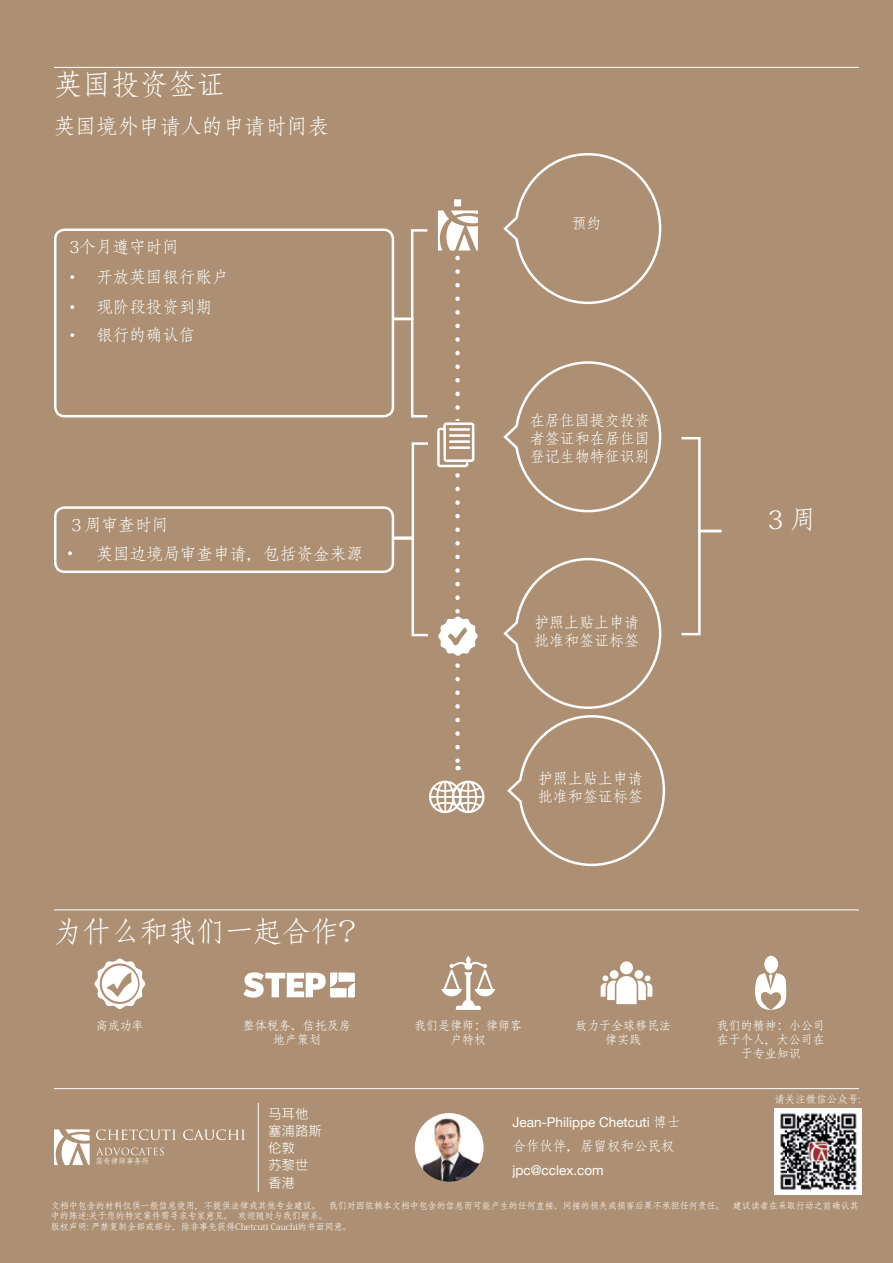
<style>
.page{position:relative;width:893px;height:1263px;background:#ad9073}
.page>*{position:absolute;margin:0;border:0;box-sizing:border-box;transform-origin:0 0}
.t1{font:28.5px "Adobe Fangsong Std";color:#fff}
.t2{font:25.5px "Adobe Fangsong Std";color:#fff}
.t3{font:21.15px "Adobe Fangsong Std";color:#fff}
.t4{font:16.65px/28.3px "Adobe Fangsong Std";color:#fff}
.t5{font:16.5px "Adobe Fangsong Std";color:#fff}
.t6{font:15px/18px "Adobe Fangsong Std";color:#fff}
.t7{font:13.5px/24px "Helvetica Neue";color:#fff}
.t8{font:13.5px "Microsoft Jheng Hei UI Regular";color:#fff}
.t9{font:12px/14.4px "Adobe Fangsong Std";color:#fff;text-align:center}
.t10{font:10.5px "Adobe Fangsong Std";color:#fff}
.t11{font:9px/10.8px "Adobe Fangsong Std";color:#fff}
.t12{font:7.65px "Adobe Fangsong Std";color:#fff}
.s1{font-family:"Helvetica"}
.s2{font-family:"Adobe Fangsong Std"}
</style>
<div class="page">
<hr style="left:54px;top:67px;width:805px;height:1px;background:#fff">
<svg style="left:391px;top:229px;width:37px;height:189px"></svg>
<svg style="left:393px;top:442px;width:35px;height:195px"></svg>
<svg style="left:68px;top:551px;width:4px;height:4px"></svg>
<div style="left:54px;top:506px;width:340px;height:67px;border:2px solid #fff;border-radius:9px"></div>
<svg style="left:503px;top:153px;width:159px;height:151px"></svg>
<svg style="left:503px;top:361px;width:159px;height:152px"></svg>
<div style="left:54px;top:229px;width:340px;height:188px;border:2px solid #fff;border-radius:9px"></div>
<svg style="left:681px;top:437px;width:41px;height:199px"></svg>
<svg style="left:437px;top:199px;width:41px;height:571px"></svg>
<svg style="left:503px;top:557px;width:163px;height:310px"></svg>
<hr style="left:54px;top:909px;width:805px;height:1px;background:#fff">
<hr style="left:54px;top:1088px;width:805px;height:1px;background:#fff">
<hr style="left:258px;top:1103px;width:1px;height:89px;background:#fff">
<div style="left:415px;top:1113px;width:69px;height:69px;background:#fff;border-radius:50%"></div>
<img style="left:419px;top:1119px;width:61px;height:63px">
<svg style="left:441px;top:956px;width:54px;height:54px"></svg>
<svg style="left:601px;top:961px;width:51px;height:43px"></svg>
<div style="left:764px;top:956px;width:14px;height:17px;background:#fff;border-radius:50%"></div>
<svg style="left:755px;top:972px;width:32px;height:38px"></svg>
<svg style="left:243px;top:972px;width:112px;height:25px"></svg>
<img style="left:774px;top:1108px;width:87px;height:86px">
<svg style="left:96px;top:1129px;width:80px;height:11px"></svg>
<svg style="left:183px;top:1129px;width:62px;height:11px"></svg>
<svg style="left:54px;top:1129px;width:36px;height:36px"></svg>
<svg style="left:97px;top:1147px;width:67px;height:8px"></svg>
<svg style="left:429px;top:781px;width:55px;height:32px"></svg>
<svg style="left:95px;top:958px;width:50px;height:51px"></svg>
<p class="t1" style="left:54px;top:67px;width:172px">英国投资签证</p>
<p class="t3" style="left:54px;top:113px;width:276px">英国境外申请人的申请时间表</p>
<p class="t5" style="left:69px;top:237px;width:111px">3个月遵守时间</p>
<p class="t5" style="left:69px;top:267px;width:161px"><span class="s1">•</span> 开放英国银行账户</p>
<p class="t5" style="left:69px;top:297px;width:144px"><span class="s1">•</span> 现阶段投资到期</p>
<p class="t5" style="left:69px;top:325px;width:128px"><span class="s1">•</span> 银行的确认信</p>
<p class="t4" style="left:96px;top:511px;width:268px;text-indent:-28px">３周审查时间<br>英国边境局审查申请，包括资金来源</p>
<p class="t1" style="left:54px;top:914px;width:315px">为什么和我们一起合作？</p>
<p class="t6" style="left:571px;top:214px;width:31px">预约</p>
<p class="t6" style="left:530px;top:412px;width:121px;text-align:justify">在居住国提交投资者签证和在居住国登记生物特征识别</p>
<p class="t6" style="left:534px;top:614px;width:106px">护照上贴上申请批准和签证标签</p>
<p class="t6" style="left:538px;top:769px;width:106px">护照上贴上申请批准和签证标签</p>
<p class="t2" style="left:768px;top:504px;width:50px">3 周</p>
<p class="t9" style="left:96px;top:1018px;width:49px">高成功率</p>
<p class="t9" style="left:243px;top:1018px;width:109px">整体税务、信托及房地产策划</p>
<p class="t9" style="left:717px;top:1018px;width:109px">我们的精神：小公司在于个人，大公司在于专业知识</p>
<p class="t9" style="left:414px;top:1018px;width:109px">我们是律师：律师客户特权</p>
<p class="t9" style="left:575px;top:1018px;width:97px">致力于全球移民法律实践</p>
<p class="t10" style="left:774px;top:1092px;width:88px">请关注微信公众号:</p>
<p class="t8" style="left:268px;top:1105px;width:42px">马耳他</p>
<p class="t8" style="left:268px;top:1122px;width:55px">塞浦路斯</p>
<p class="t8" style="left:268px;top:1140px;width:28px">伦敦</p>
<p class="t8" style="left:268px;top:1157px;width:42px">苏黎世</p>
<p class="t8" style="left:268px;top:1174px;width:28px">香港</p>
<p class="t7" style="left:513px;top:1111px;width:170px">Jean-Philippe Chetcuti <span class="s2">博士合作伙伴，居留权和公民权</span></p>
<p class="t7" style="left:513px;top:1159px;width:93px">jpc@cclex.com</p>
<p class="t11" style="left:51px;top:1200px;width:810px">文档中包含的材料仅供一般信息使用，不提供法律或其他专业建议。 我们对因依赖本文档中包含的信息而可能产生的任何直接、间接的损失或损害后果不承担任何责任。 建议读者在采取行动之前确认其中的陈述;关于您的特定案件需寻求专家意见。 欢迎随时与我们联系。</p>
<p class="t11" style="left:51px;top:1221px;width:303px">版权声明: 严禁复制全部或部分，除非事先获得Chetcuti Cauchi的书面同意。</p>
<p class="t12" style="left:95px;top:1157px;width:55px">高奇律师事务所</p>
</div>
